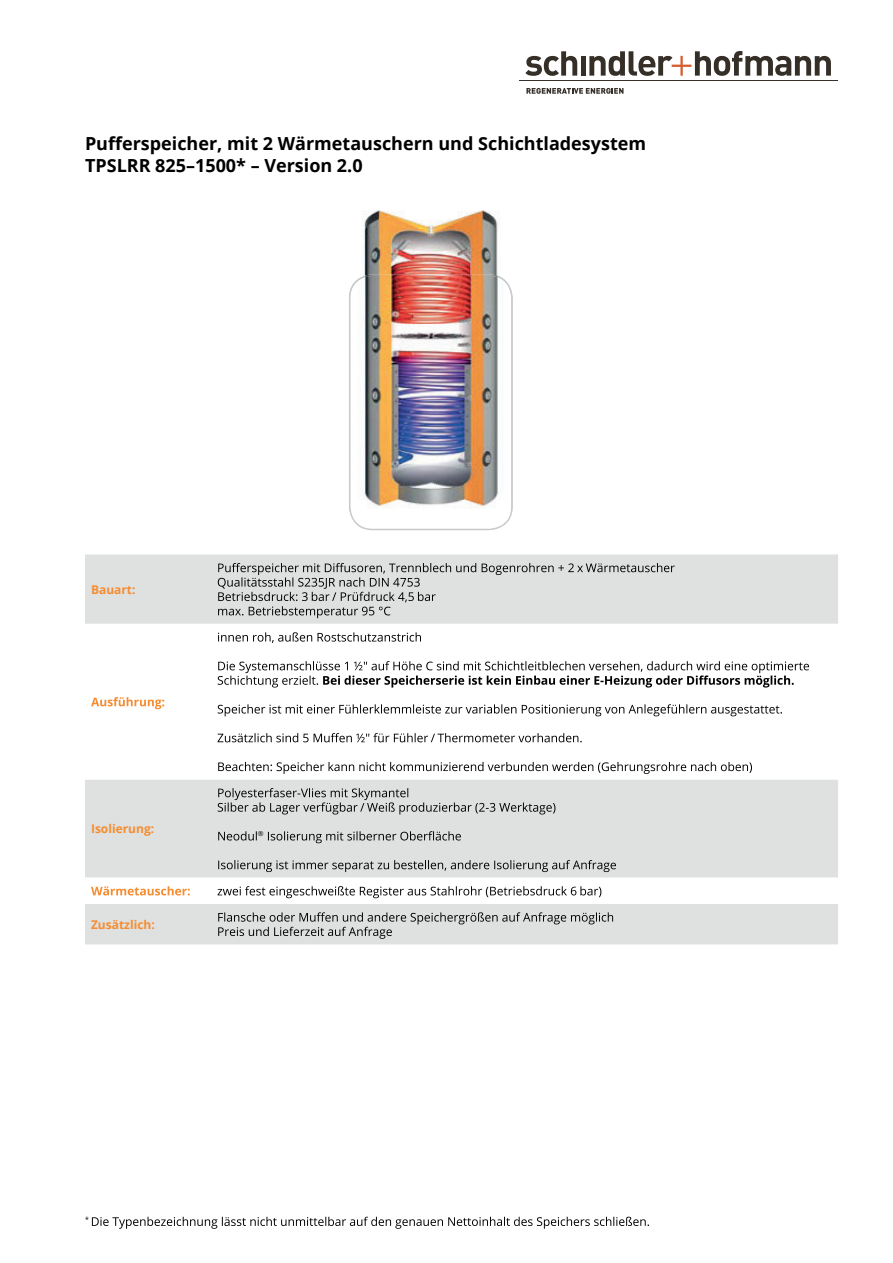
<style>
.page{position:relative;width:893px;height:1263px;background:#fff}
.page>*{position:absolute;margin:0;border:0;box-sizing:border-box;transform-origin:0 0}
.t1{font:700 18px/21.6px "Open Sans";color:#000001}
.t2{font:700 12px "Open Sans";color:#f68c30}
.t3{font:7.05px "Open Sans";color:#000001}
</style>
<div class="page">
<svg style="left:349px;top:512px;width:163px;height:18px"></svg>
<div style="left:85px;top:554px;width:753px;height:390px;background:#dfe1e1"></div>
<svg style="left:85px;top:624px;width:753px;height:280px"></svg>
<svg style="left:218px;top:563px;width:457px;height:55px;background:#cacccc"></svg>
<svg style="left:91px;top:697px;width:73px;height:12px"></svg>
<svg style="left:218px;top:632px;width:203px;height:11px"></svg>
<svg style="left:218px;top:661px;width:591px;height:27px"></svg>
<svg style="left:218px;top:704px;width:564px;height:12px"></svg>
<svg style="left:217px;top:733px;width:365px;height:9px"></svg>
<svg style="left:218px;top:762px;width:534px;height:12px"></svg>
<svg style="left:218px;top:788px;width:337px;height:26px;background:#bfc1c1"></svg>
<svg style="left:218px;top:831px;width:39px;height:10px"></svg>
<svg style="left:268px;top:831px;width:193px;height:12px;background:#b4b6b6"></svg>
<svg style="left:218px;top:860px;width:398px;height:12px;background:#b5b7b7"></svg>
<svg style="left:91px;top:886px;width:99px;height:10px"></svg>
<svg style="left:217px;top:886px;width:384px;height:12px"></svg>
<svg style="left:218px;top:912px;width:395px;height:27px;background:#c3c5c5"></svg>
<svg style="left:92px;top:1217px;width:557px;height:12px"></svg>
<img style="left:362px;top:210px;width:137px;height:64px">
<img style="left:349px;top:274px;width:164px;height:238px">
<svg style="left:525px;top:51px;width:52px;height:25px"></svg>
<div style="left:581px;top:56px;width:5px;height:20px;background:#352f28"></div>
<svg style="left:589px;top:51px;width:242px;height:25px"></svg>
<hr style="left:519px;top:80px;width:319px;height:1px;background:#352f28">
<svg style="left:526px;top:88px;width:97px;height:6px"></svg>
<p class="t1" style="left:85px;top:132px;width:563px">Pufferspeicher, mit 2 Wärmetauschern und Schichtladesystem<br>TPSLRR 825–1500* – Version 2.0</p>
<p class="t2" style="left:91px;top:581px;width:46px">Bauart:</p>
<p class="t2" style="left:91px;top:820px;width:65px">Isolierung:</p>
<p class="t3" style="left:258px;top:829px;width:7px">®</p>
<p class="t2" style="left:91px;top:916px;width:65px">Zusätzlich:</p>
<p class="t3" style="left:85px;top:1215px;width:5px">*</p>
</div>
